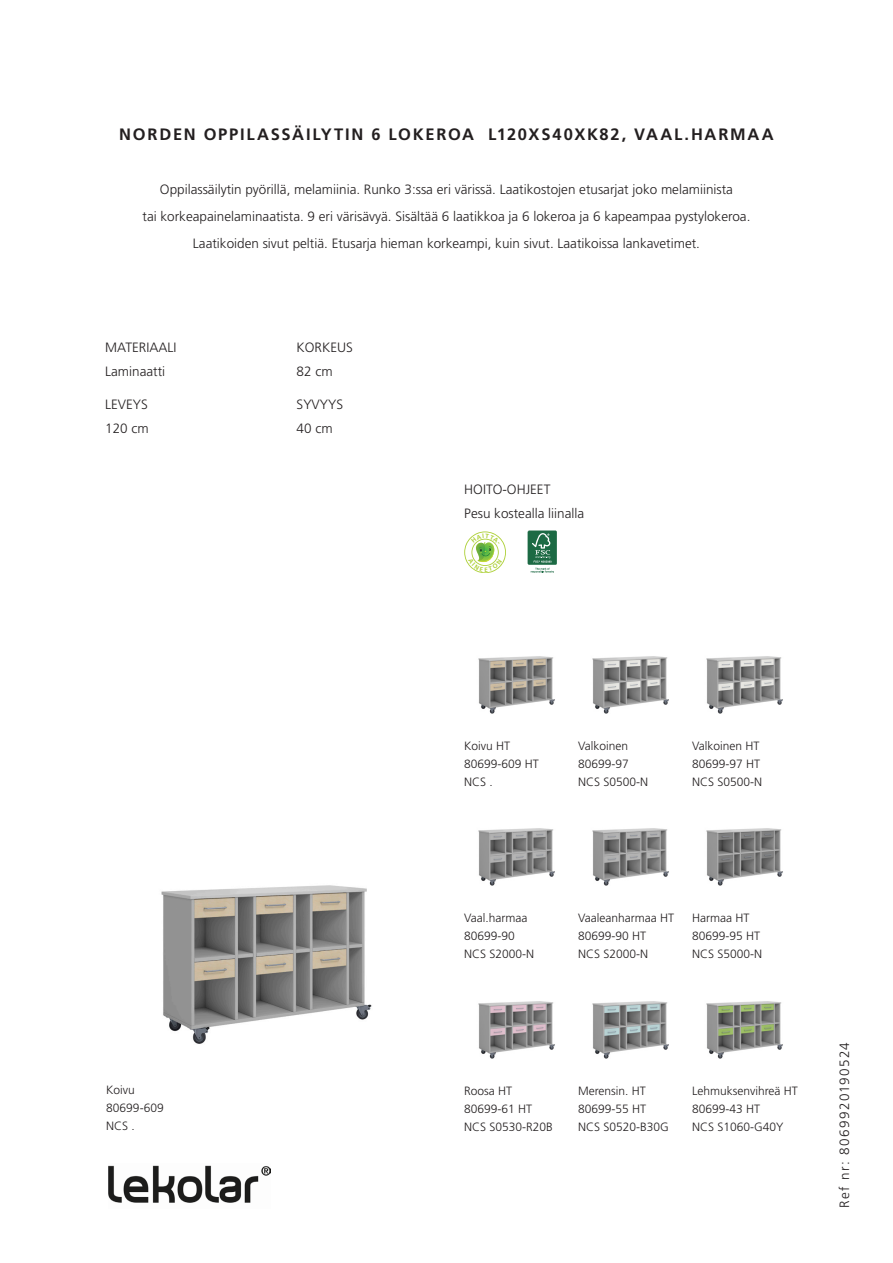
<style>
.page{position:relative;width:893px;height:1263px;background:#fff}
.page>*{position:absolute;margin:0;border:0;box-sizing:border-box;transform-origin:0 0}
.SeriesNameSid2{font:700 16.5px "Frutiger LT";letter-spacing:.105em;color:#231f20}
.ProdDescrSid2{font:300 13.5px/27px "Frutiger LT";color:#231f20;text-align:center}
.ItemData{font:300 13.5px/24px "Frutiger LT";color:#231f20}
.Refnr{font:300 13.5px "Frutiger LT";letter-spacing:.095em;color:#231f20}
.kofigColor{font:300 12px/18px "Frutiger LT";color:#231f20}
</style>
<div class="page">
<img style="left:108px;top:1165px;width:162px;height:38px">
<svg style="left:528px;top:531px;width:29px;height:42px"></svg>
<img style="left:161px;top:885px;width:211px;height:159px">
<img style="left:478px;top:656px;width:77px;height:58px">
<img style="left:592px;top:656px;width:77px;height:58px">
<img style="left:706px;top:656px;width:77px;height:58px">
<img style="left:478px;top:828px;width:77px;height:58px">
<img style="left:592px;top:828px;width:77px;height:58px">
<img style="left:706px;top:828px;width:77px;height:58px">
<img style="left:478px;top:1001px;width:77px;height:58px">
<img style="left:592px;top:1001px;width:77px;height:58px">
<img style="left:706px;top:1001px;width:77px;height:58px">
<svg style="left:464px;top:531px;width:42px;height:42px"></svg>
<p class="SeriesNameSid2" style="left:119px;top:125px;width:656px">NORDEN OPPILASSÄILYTIN 6 LOKEROA L120XS40XK82, VAAL.HARMAA</p>
<p class="ProdDescrSid2" style="left:143px;top:176px;width:609px">Oppilassäilytin pyörillä, melamiinia. Runko 3:ssa eri värissä. Laatikostojen etusarjat joko melamiinista<br>tai korkeapainelaminaatista. 9 eri värisävyä. Sisältää 6 laatikkoa ja 6 lokeroa ja 6 kapeampaa pystylokeroa.<br>Laatikoiden sivut peltiä. Etusarja hieman korkeampi, kuin sivut. Laatikoissa lankavetimet.</p>
<p class="ItemData" style="left:105px;top:336px;width:73px">MATERIAALI<br>Laminaatti</p>
<p class="ItemData" style="left:105px;top:393px;width:45px">LEVEYS<br>120 cm</p>
<p class="ItemData" style="left:297px;top:336px;width:58px">KORKEUS<br>82 cm</p>
<p class="ItemData" style="left:297px;top:393px;width:48px">SYVYYS<br>40 cm</p>
<p class="ItemData" style="left:464px;top:477px;width:122px">HOITO-OHJEET<br>Pesu kostealla liinalla</p>
<p class="kofigColor" style="left:106px;top:1081px;width:59px">Koivu<br>80699-609<br>NCS .</p>
<p class="kofigColor" style="left:464px;top:737px;width:76px">Koivu HT<br>80699-609 HT<br>NCS .</p>
<p class="kofigColor" style="left:578px;top:737px;width:72px">Valkoinen<br>80699-97<br>NCS S0500-N</p>
<p class="kofigColor" style="left:692px;top:737px;width:72px">Valkoinen HT<br>80699-97 HT<br>NCS S0500-N</p>
<p class="kofigColor" style="left:464px;top:909px;width:72px">Vaal.harmaa<br>80699-90<br>NCS S2000-N</p>
<p class="kofigColor" style="left:578px;top:909px;width:98px">Vaaleanharmaa HT<br>80699-90 HT<br>NCS S2000-N</p>
<p class="kofigColor" style="left:692px;top:909px;width:72px">Harmaa HT<br>80699-95 HT<br>NCS S5000-N</p>
<p class="kofigColor" style="left:464px;top:1081px;width:90px">Roosa HT<br>80699-61 HT<br>NCS S0530-R20B</p>
<p class="kofigColor" style="left:578px;top:1081px;width:92px">Merensin. HT<br>80699-55 HT<br>NCS S0520-B30G</p>
<p class="kofigColor" style="left:692px;top:1081px;width:107px">Lehmuksenvihreä HT<br>80699-43 HT<br>NCS S1060-G40Y</p>
<p class="Refnr" style="left:837px;top:1208px;width:167px;rotate:-90deg">Ref nr: 8069920190524</p>
</div>
